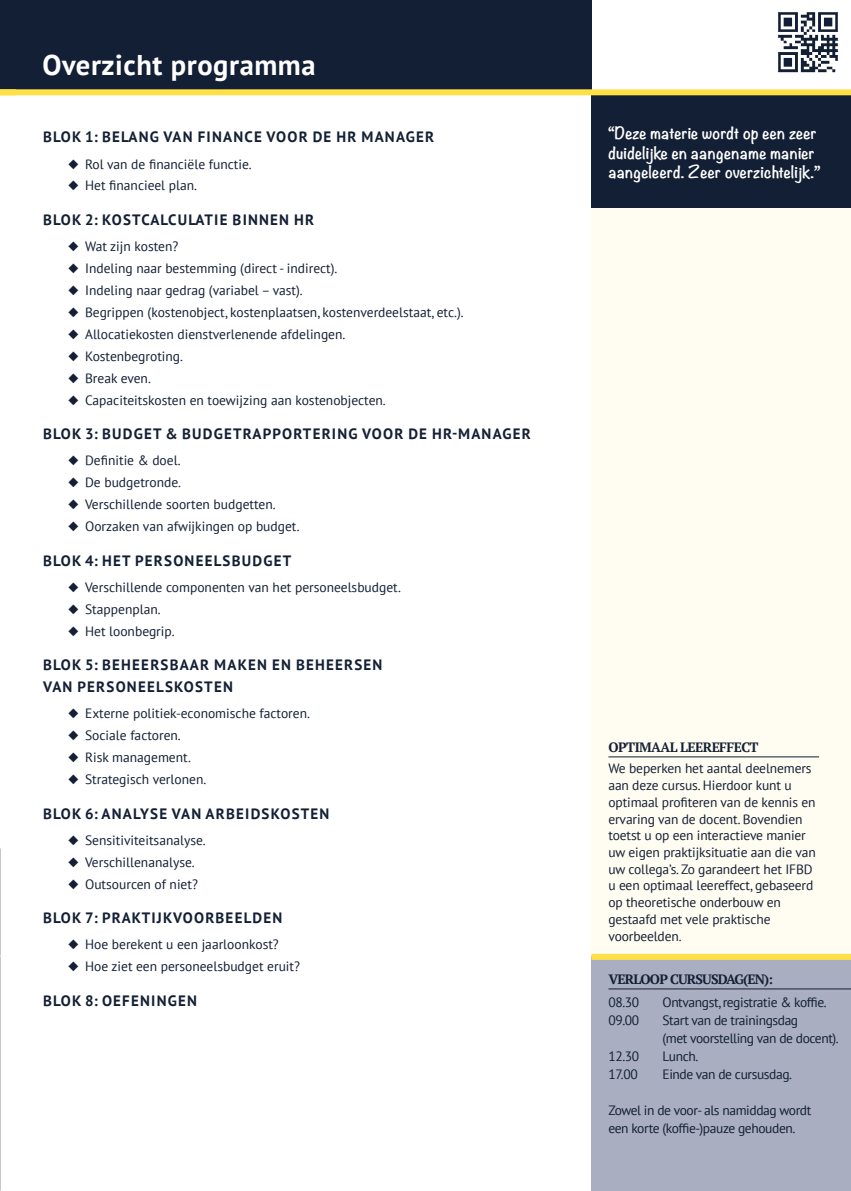
<style>
.page{position:relative;width:851px;height:1191px;background:#fff}
.page>*{position:absolute;margin:0;border:0;box-sizing:border-box;transform-origin:0 0}
.t1{font:700 28.5px "PT Sans";letter-spacing:.02em;color:#fff}
.t2{font:700 15px/21.9px "PT Sans";letter-spacing:.08em;color:#131f34}
.t3{font:700 15px/19.5px "Noteworthy";letter-spacing:.02em;color:#fff}
.t4{font:13.5px/16.8px "PT Sans";color:#131f34}
.t5{font:13.5px/18px "PT Sans";letter-spacing:-.03em;color:#131f34}
.t6{font:700 13.5px "PT Serif";letter-spacing:-.06em;color:#131f34}
.t7{font:700 13.5px "PT Serif";letter-spacing:-.04em;color:#131f34}
</style>
<div class="page">
<div style="left:591px;top:196px;width:259px;height:995px;background:#fffcf1"></div>
<div style="left:0;top:0;width:591px;height:92px;background:#131f34"></div>
<hr style="left:608px;top:756px;width:211px;height:1px;background:#131f34">
<img style="left:0;top:956px;width:1px;height:235px">
<div style="left:591px;top:957px;width:259px;height:234px;background:#a9afc1"></div>
<hr style="left:608px;top:988px;width:242px;height:1px;background:#131f34">
<div style="left:591px;top:94px;width:259px;height:114px;background:#131f34"></div>
<div style="left:0;top:89px;width:850px;height:6px;background:#ffe147"></div>
<img style="left:777px;top:12px;width:62px;height:61px">
<div style="left:591px;top:954px;width:259px;height:6px;background:#ffe147"></div>
<h1 class="t1" style="left:43px;top:46px;width:274px">Overzicht programma</h1>
<p class="t2" style="left:43px;top:126px;width:392px">BLOK 1: BELANG VAN FINANCE VOOR DE HR MANAGER</p>
<p class="t4" style="left:68px;top:155px;width:185px">◆ Rol van de financiële functie.</p>
<p class="t4" style="left:68px;top:177px;width:130px">◆ Het financieel plan.</p>
<p class="t2" style="left:43px;top:209px;width:272px">BLOK 2: KOSTCALCULATIE BINNEN HR</p>
<p class="t4" style="left:68px;top:238px;width:112px">◆ Wat zijn kosten?</p>
<p class="t4" style="left:68px;top:260px;width:271px">◆ Indeling naar bestemming (direct - indirect).</p>
<p class="t4" style="left:68px;top:281px;width:236px">◆ Indeling naar gedrag (variabel – vast).</p>
<p class="t4" style="left:68px;top:303px;width:397px">◆ Begrippen (kostenobject, kostenplaatsen, kostenverdeelstaat, etc.).</p>
<p class="t4" style="left:68px;top:325px;width:279px">◆ Allocatiekosten dienstverlenende afdelingen.</p>
<p class="t4" style="left:68px;top:347px;width:116px">◆ Kostenbegroting.</p>
<p class="t4" style="left:68px;top:369px;width:84px">◆ Break even.</p>
<p class="t4" style="left:68px;top:391px;width:319px">◆ Capaciteitskosten en toewijzing aan kostenobjecten.</p>
<p class="t2" style="left:43px;top:422px;width:489px">BLOK 3: BUDGET &amp; BUDGETRAPPORTERING VOOR DE HR-MANAGER</p>
<p class="t4" style="left:68px;top:452px;width:114px">◆ Definitie &amp; doel.</p>
<p class="t4" style="left:68px;top:474px;width:115px">◆ De budgetronde.</p>
<p class="t4" style="left:68px;top:495px;width:209px">◆ Verschillende soorten budgetten.</p>
<p class="t4" style="left:68px;top:517px;width:233px">◆ Oorzaken van afwijkingen op budget.</p>
<p class="t2" style="left:43px;top:549px;width:249px">BLOK 4: HET PERSONEELSBUDGET</p>
<p class="t4" style="left:68px;top:578px;width:334px">◆ Verschillende componenten van het personeelsbudget.</p>
<p class="t4" style="left:68px;top:600px;width:94px">◆ Stappenplan.</p>
<p class="t4" style="left:68px;top:622px;width:108px">◆ Het loonbegrip.</p>
<p class="t2" style="left:43px;top:654px;width:341px">BLOK 5: BEHEERSBAAR MAKEN EN BEHEERSEN<br>VAN PERSONEELSKOSTEN</p>
<p class="t4" style="left:68px;top:705px;width:243px">◆ Externe politiek-economische factoren.</p>
<p class="t4" style="left:68px;top:726px;width:114px">◆ Sociale factoren.</p>
<p class="t4" style="left:68px;top:748px;width:124px">◆ Risk management.</p>
<p class="t4" style="left:68px;top:770px;width:140px">◆ Strategisch verlonen.</p>
<p class="t2" style="left:43px;top:802px;width:288px">BLOK 6: ANALYSE VAN ARBEIDSKOSTEN</p>
<p class="t4" style="left:68px;top:831px;width:139px">◆ Sensitiviteitsanalyse.</p>
<p class="t4" style="left:68px;top:853px;width:128px">◆ Verschillenanalyse.</p>
<p class="t4" style="left:68px;top:875px;width:131px">◆ Outsourcen of niet?</p>
<p class="t2" style="left:43px;top:906px;width:241px">BLOK 7: PRAKTIJKVOORBEELDEN</p>
<p class="t4" style="left:68px;top:936px;width:212px">◆ Hoe berekent u een jaarloonkost?</p>
<p class="t4" style="left:68px;top:957px;width:233px">◆ Hoe ziet een personeelsbudget eruit?</p>
<p class="t2" style="left:43px;top:989px;width:155px">BLOK 8: OEFENINGEN</p>
<p class="t3" style="left:608px;top:123px;width:213px">“Deze materie wordt op een zeer duidelijke en aangename manier aangeleerd. Zeer overzichtelijk.”</p>
<p class="t7" style="left:608px;top:738px;width:152px">OPTIMAAL LEEREFFECT</p>
<p class="t4" style="left:608px;top:760px;width:209px">We beperken het aantal deelnemers aan deze cursus. Hierdoor kunt u optimaal profiteren van de kennis en ervaring van de docent. Bovendien toetst u op een interactieve manier uw eigen praktijksituatie aan die van uw collega’s. Zo garandeert het IFBD u een optimaal leereffect, gebaseerd op theoretische onderbouw en gestaafd met vele praktische voorbeelden.</p>
<p class="t6" style="left:608px;top:970px;width:166px">VERLOOP CURSUSDAG(EN):</p>
<p class="t4" style="left:608px;top:993px;width:32px">08.30</p>
<p class="t5" style="left:662px;top:992px;width:166px">Ontvangst, registratie &amp; koffie.</p>
<p class="t4" style="left:608px;top:1011px;width:32px">09.00</p>
<p class="t5" style="left:662px;top:1010px;width:178px">Start van de trainingsdag<br>(met voorstelling van de docent).</p>
<p class="t4" style="left:608px;top:1047px;width:32px">12.30</p>
<p class="t4" style="left:662px;top:1047px;width:37px">Lunch.</p>
<p class="t4" style="left:608px;top:1065px;width:31px">17.00</p>
<p class="t5" style="left:662px;top:1064px;width:131px">Einde van de cursusdag.</p>
<p class="t5" style="left:608px;top:1100px;width:204px">Zowel in de voor- als namiddag wordt een korte (koffie-)pauze gehouden.</p>
</div>
